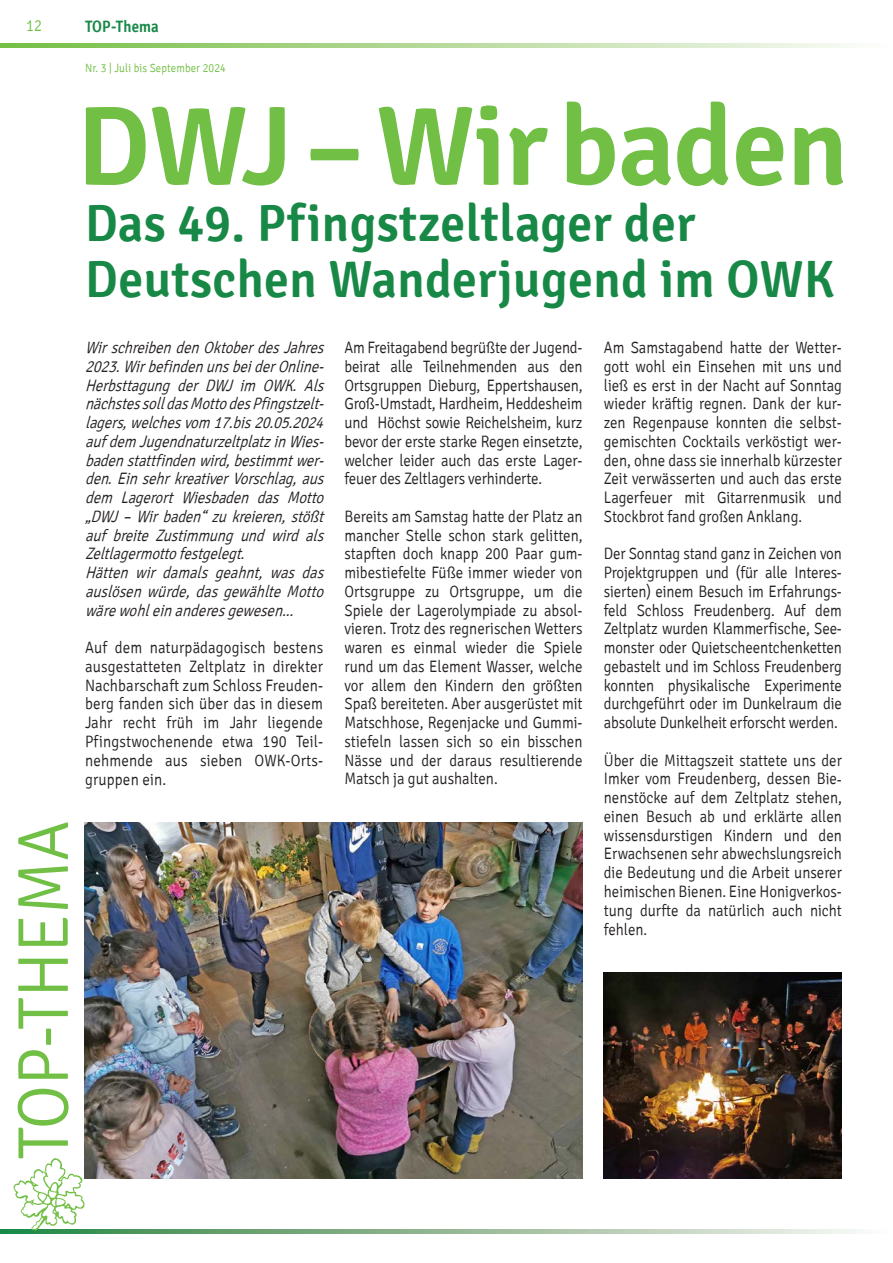
<style>
.page{position:relative;width:893px;height:1263px;background:#fff}
.page>*{position:absolute;margin:0;border:0;box-sizing:border-box;transform-origin:0 0}
.t1{font:600 112.5px "Signika";letter-spacing:-.01em;color:#71bf44}
.t2{font:300 72px "Signika";letter-spacing:-.01em;color:#71bf44;scale:.95 1}
.t3{font:600 52.5px/56.2px "Signika";letter-spacing:.01em;color:#188847;scale:.95 1}
.t4{font:300 16.5px/18.8px "Signika";color:#231f20;text-align:justify;scale:.9 1}
.t5{font:italic 300 16.5px/18.8px "Signika";letter-spacing:.03em;color:#231f20;scale:.9 1}
.t6{font:300 16.5px/18.8px "Signika";color:#231f20;text-align:justify;scale:.91 1}
.t7{font:600 16.5px "Signika";letter-spacing:.01em;color:#188847;scale:.9 1}
.t8{font:300 16.5px "Signika";color:#71bf44;scale:.9 1}
.t9{font:300 12px "Signika";letter-spacing:.01em;color:#71bf44;scale:.9 1}
</style>
<div class="page">
<svg style="left:0;top:1229px;width:858px;height:4px"></svg>
<img style="left:12px;top:1157px;width:74px;height:76px">
<svg style="left:0;top:44px;width:851px;height:4px"></svg>
<img style="left:604px;top:972px;width:238px;height:206px">
<img style="left:85px;top:822px;width:498px;height:356px">
<p class="t8" style="left:26px;top:17px;width:19px">12</p>
<p class="t7" style="left:85px;top:17px;width:84px">TOP-Thema</p>
<p class="t9" style="left:85px;top:61px;width:158px">Nr. 3 | Juli bis September 2024</p>
<h2 class="t2" style="left:4px;top:1159px;width:358px;rotate:-90deg">TOP-THEMA</h2>
<h1 class="t1" style="left:77px;top:81px;width:773px">DWJ – Wir baden</h1>
<h3 class="t3" style="left:85px;top:196px;width:790px">Das 49. Pfingstzeltlager der<br>Deutschen Wanderjugend im OWK</h3>
<p class="t5" style="left:85px;top:339px;width:272px">WirschreibendenOktoberdesJahres 2023.WirbefindenunsbeiderOnline-Herbsttagung der DWJ im OWK. Als nächstessolldasMottodesPfingstzelt&shy;lagers,welchesvom 17.bis20.05.2024 auf dem JugendnaturzeltplatzinWies&shy;badenstattfindenwird,bestimmtwer&shy;den.EinsehrkreativerVorschlag,aus dem Lagerort Wiesbaden das Motto „DWJ–Wirbaden“zukreieren,stößt auf breite Zustimmung und wird als Zeltlagermottofestgelegt.<br>Hätten wir damals geahnt, was das auslösen würde, das gewählte Motto wärewohleinanderesgewesen...</p>
<p class="t6" style="left:85px;top:639px;width:263px">Auf dem naturpädagogisch bestens ausgestatteten Zeltplatz in direkter Nachbarschaft zum Schloss Freuden&shy;berg fanden sich über das in diesem Jahr recht früh im Jahr liegende Pfingstwochenende etwa 190 Teil&shy;nehmende aus sieben OWK-Orts&shy;gruppen ein.</p>
<p class="t4" style="left:344px;top:339px;width:266px">Am Freitagabend begrüßte der Jugend&shy;beirat alle Teilnehmenden aus den Ortsgruppen Dieburg, Eppertshausen, Groß-Umstadt, Hardheim, Heddesheim und Höchst sowie Reichelsheim, kurz bevor der erste starke Regen einsetzte, welcher leider auch das erste Lager&shy;feuer des Zeltlagers verhinderte.</p>
<p class="t4" style="left:344px;top:507px;width:266px">Bereits am Samstag hatte der Platz an mancher Stelle schon stark gelitten, stapften doch knapp 200 Paar gum&shy;mibestiefelte Füße immer wieder von Ortsgruppe zu Ortsgruppe, um die Spiele der Lagerolympiade zu absol&shy;vieren. Trotz des regnerischen Wetters waren es einmal wieder die Spiele rund um das Element Wasser, welche vor allem den Kindern den größten Spaß bereiteten. Aber ausgerüstet mit Matschhose, Regenjacke und Gummi&shy;stiefeln lassen sich so ein bisschen Nässe und der daraus resultierende Matsch ja gut aushalten.</p>
<p class="t4" style="left:604px;top:339px;width:266px">Am Samstagabend hatte der Wetter&shy;gott wohl ein Einsehen mit uns und ließ es erst in der Nacht auf Sonntag wieder kräftig regnen. Dank der kur&shy;zen Regenpause konnten die selbst&shy;gemischten Cocktails verköstigt wer&shy;den, ohne dass sie innerhalb kürzester Zeit verwässerten und auch das erste Lagerfeuer mit Gitarrenmusik und Stockbrot fand großen Anklang.</p>
<p class="t4" style="left:604px;top:545px;width:266px">Der Sonntag stand ganz in Zeichen von Projektgruppen und (für alle Interes&shy;sierten) einem Besuch im Erfahrungs&shy;feld Schloss Freudenberg. Auf dem Zeltplatz wurden Klammerfische, See&shy;monster oder Quietscheentchenketten gebastelt und im Schloss Freudenberg konnten physikalische Experimente durchgeführt oder im Dunkelraum die absolute Dunkelheit erforscht werden.</p>
<p class="t4" style="left:604px;top:751px;width:266px">Über die Mittagszeit stattete uns der Imker vom Freudenberg, dessen Bie&shy;nenstöcke auf dem Zeltplatz stehen, einen Besuch ab und erklärte allen wissensdurstigen Kindern und den Erwachsenen sehr abwechslungsreich die Bedeutung und die Arbeit unserer heimischen Bienen. Eine Honigverkos&shy;tung durfte da natürlich auch nicht fehlen.</p>
</div>
